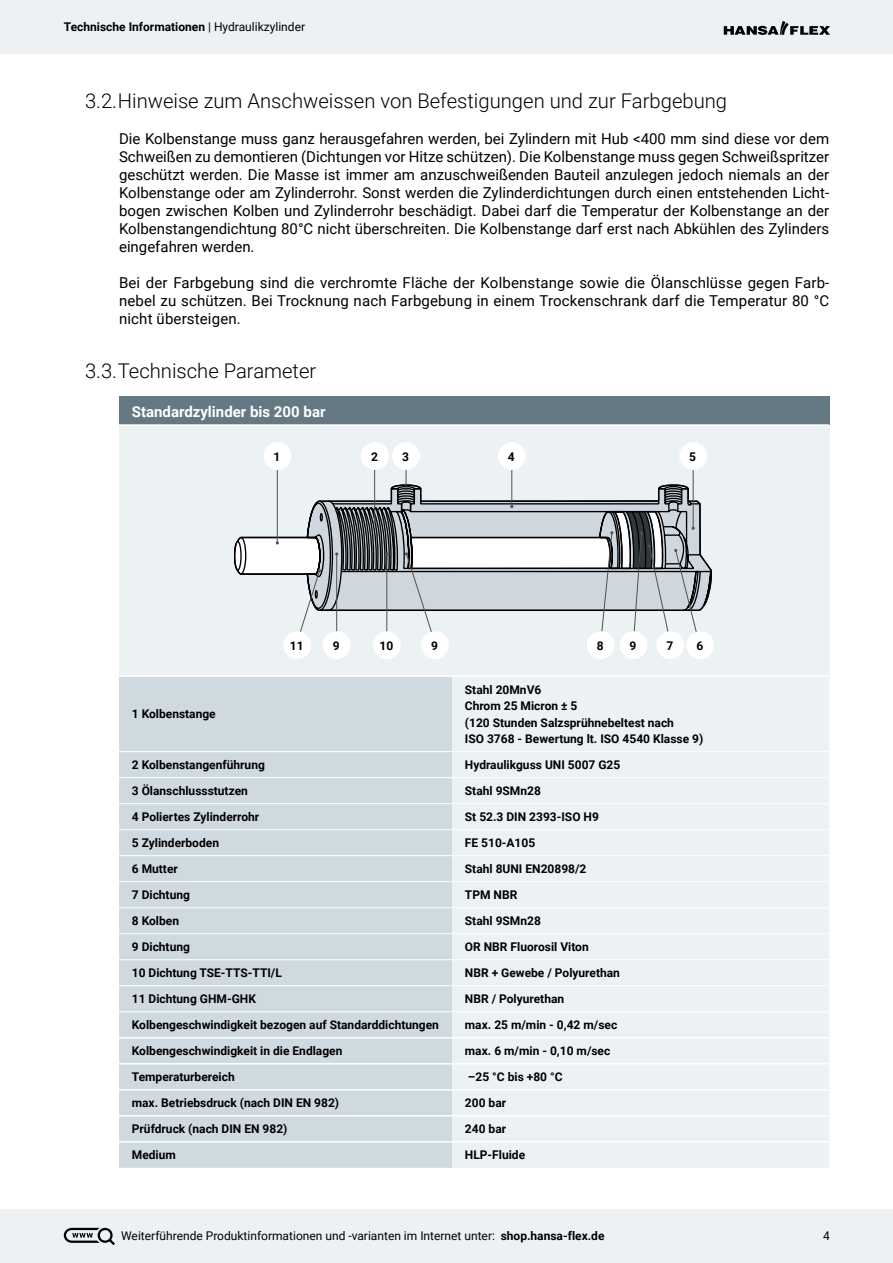
<style>
.page{position:relative;width:893px;height:1263px;background:#fff}
.page>*{position:absolute;margin:0;border:0;box-sizing:border-box;transform-origin:0 0}
.t1{font:300 20.25px "Roboto";color:#000}
.t2{font:15px/18px "Roboto";color:#000;text-align:justify}
.t3{font:700 15px "Roboto";color:#fff}
.t4{font:700 12px/16.5px "Roboto";color:#000}
.t5{font:12px "Roboto";color:#000}
.s1{font-weight:400}
.s2{font-weight:700}
</style>
<div class="page">
<div style="left:0;top:0;width:893px;height:54px;background:#eef1f4"></div>
<div style="left:0;top:1209px;width:893px;height:54px;background:#eef1f4"></div>
<svg style="left:724px;top:21px;width:106px;height:14px"></svg>
<svg style="left:63px;top:1227px;width:52px;height:19px"></svg>
<div style="left:119px;top:397px;width:710px;height:28px;background:#647984"></div>
<div style="left:119px;top:425px;width:710px;height:251px;background:#ecf1f4"></div>
<div style="left:119px;top:677px;width:333px;height:491px;background:#cfdae0"></div>
<div style="left:452px;top:677px;width:377px;height:491px;background:#ecf1f4"></div>
<hr style="left:119px;top:424px;width:333px;height:2px;background:#fff">
<hr style="left:452px;top:424px;width:377px;height:2px;background:#fff">
<hr style="left:119px;top:675px;width:333px;height:2px;background:#fff">
<hr style="left:452px;top:675px;width:377px;height:2px;background:#fff">
<hr style="left:119px;top:751px;width:333px;height:1px;background:#fff">
<hr style="left:452px;top:751px;width:377px;height:1px;background:#fff">
<hr style="left:119px;top:777px;width:333px;height:1px;background:#fff">
<hr style="left:452px;top:777px;width:377px;height:1px;background:#fff">
<hr style="left:119px;top:803px;width:333px;height:1px;background:#fff">
<hr style="left:452px;top:803px;width:377px;height:1px;background:#fff">
<hr style="left:119px;top:829px;width:333px;height:1px;background:#fff">
<hr style="left:452px;top:829px;width:377px;height:1px;background:#fff">
<hr style="left:119px;top:855px;width:333px;height:1px;background:#fff">
<hr style="left:452px;top:855px;width:377px;height:1px;background:#fff">
<hr style="left:119px;top:881px;width:333px;height:1px;background:#fff">
<hr style="left:452px;top:881px;width:377px;height:1px;background:#fff">
<hr style="left:119px;top:907px;width:333px;height:1px;background:#fff">
<hr style="left:452px;top:907px;width:377px;height:1px;background:#fff">
<hr style="left:119px;top:933px;width:333px;height:1px;background:#fff">
<hr style="left:452px;top:933px;width:377px;height:1px;background:#fff">
<hr style="left:119px;top:959px;width:333px;height:1px;background:#fff">
<hr style="left:452px;top:959px;width:377px;height:1px;background:#fff">
<hr style="left:119px;top:985px;width:333px;height:1px;background:#fff">
<hr style="left:452px;top:985px;width:377px;height:1px;background:#fff">
<hr style="left:119px;top:1011px;width:333px;height:1px;background:#fff">
<hr style="left:452px;top:1011px;width:377px;height:1px;background:#fff">
<hr style="left:119px;top:1037px;width:333px;height:1px;background:#fff">
<hr style="left:452px;top:1037px;width:377px;height:1px;background:#fff">
<hr style="left:119px;top:1063px;width:333px;height:1px;background:#fff">
<hr style="left:452px;top:1063px;width:377px;height:1px;background:#fff">
<hr style="left:119px;top:1089px;width:333px;height:1px;background:#fff">
<hr style="left:452px;top:1089px;width:377px;height:1px;background:#fff">
<hr style="left:119px;top:1115px;width:333px;height:1px;background:#fff">
<hr style="left:452px;top:1115px;width:377px;height:1px;background:#fff">
<hr style="left:119px;top:1141px;width:333px;height:1px;background:#fff">
<hr style="left:452px;top:1141px;width:377px;height:1px;background:#fff">
<svg style="left:276px;top:484px;width:436px;height:130px"></svg>
<hr style="left:277px;top:455px;width:1px;height:88px;background:#515150">
<svg style="left:234px;top:536px;width:87px;height:95px"></svg>
<hr style="left:336px;top:554px;width:1px;height:88px;background:#515150">
<hr style="left:386px;top:554px;width:1px;height:88px;background:#515150">
<hr style="left:374px;top:455px;width:1px;height:67px;background:#515150">
<hr style="left:406px;top:455px;width:1px;height:36px;background:#515150">
<hr style="left:511px;top:455px;width:1px;height:51px;background:#515150">
<hr style="left:693px;top:455px;width:1px;height:73px;background:#515150">
<svg style="left:405px;top:505px;width:295px;height:136px"></svg>
<div style="left:361px;top:442px;width:28px;height:28px;background:#fff;border-radius:50%"></div>
<div style="left:392px;top:442px;width:28px;height:28px;background:#fff;border-radius:50%"></div>
<div style="left:498px;top:442px;width:28px;height:28px;background:#fff;border-radius:50%"></div>
<div style="left:679px;top:442px;width:28px;height:28px;background:#fff;border-radius:50%"></div>
<div style="left:263px;top:442px;width:28px;height:28px;background:#fff;border-radius:50%"></div>
<div style="left:686px;top:631px;width:28px;height:28px;background:#fff;border-radius:50%"></div>
<div style="left:656px;top:631px;width:28px;height:28px;background:#fff;border-radius:50%"></div>
<div style="left:587px;top:631px;width:28px;height:28px;background:#fff;border-radius:50%"></div>
<div style="left:619px;top:631px;width:28px;height:28px;background:#fff;border-radius:50%"></div>
<div style="left:421px;top:631px;width:28px;height:28px;background:#fff;border-radius:50%"></div>
<div style="left:323px;top:631px;width:28px;height:28px;background:#fff;border-radius:50%"></div>
<div style="left:373px;top:631px;width:28px;height:28px;background:#fff;border-radius:50%"></div>
<div style="left:283px;top:631px;width:28px;height:28px;background:#fff;border-radius:50%"></div>
<p class="t4" style="left:64px;top:18px;width:243px">Technische Informationen <span class="s1">| Hydraulikzylinder</span></p>
<h1 class="t1" style="left:85px;top:87px;width:644px">3.2.Hinweise zum Anschweissen von Befestigungen und zur Farbgebung</h1>
<p class="t2" style="left:119px;top:129px;width:712px">Die Kolbenstange muss ganz herausgefahren werden, bei Zylindern mit Hub &lt;400 mm sind diese vor dem Schweißen zu demontieren (Dichtungen vor Hitze schützen). Die Kolbenstange muss gegen Schweißspritzer geschützt werden. Die Masse ist immer am anzuschweißenden Bauteil anzulegen jedoch niemals an der Kolbenstange oder am Zylinderrohr. Sonst werden die Zylinderdichtungen durch einen entstehenden Licht&shy;bogen zwischen Kolben und Zylinderrohr beschädigt. Dabei darf die Temperatur der Kolbenstange an der Kolbenstangendichtung 80°C nicht überschreiten. Die Kolbenstange darf erst nach Abkühlen des Zylinders eingefahren werden.</p>
<p class="t2" style="left:119px;top:273px;width:712px">Bei der Farbgebung sind die verchromte Fläche der Kolbenstange sowie die Ölanschlüsse gegen Farb&shy;nebel zu schützen. Bei Trocknung nach Farbgebung in einem Trockenschrank darf die Temperatur 80 °C nicht übersteigen.</p>
<h1 class="t1" style="left:85px;top:357px;width:233px">3.3.Technische Parameter</h1>
<p class="t3" style="left:132px;top:401px;width:195px">Standardzylinder bis 200 bar</p>
<p class="t4" style="left:273px;top:447px;width:8px">1</p>
<p class="t4" style="left:371px;top:447px;width:8px">2</p>
<p class="t4" style="left:402px;top:447px;width:8px">3</p>
<p class="t4" style="left:508px;top:447px;width:8px">4</p>
<p class="t4" style="left:689px;top:447px;width:8px">5</p>
<p class="t4" style="left:132px;top:705px;width:85px">1 Kolbenstange</p>
<p class="t4" style="left:290px;top:637px;width:15px">11</p>
<p class="t4" style="left:333px;top:637px;width:8px">9</p>
<p class="t4" style="left:379px;top:637px;width:15px">10</p>
<p class="t4" style="left:431px;top:637px;width:8px">9</p>
<p class="t4" style="left:597px;top:637px;width:8px">8</p>
<p class="t4" style="left:630px;top:637px;width:8px">9</p>
<p class="t4" style="left:666px;top:637px;width:8px">7</p>
<p class="t4" style="left:696px;top:637px;width:8px">6</p>
<p class="t4" style="left:465px;top:681px;width:240px">Stahl 20MnV6<br>Chrom 25 Micron ± 5<br>(120 Stunden Salzsprühnebeltest nach<br>ISO 3768 - Bewertung lt. ISO 4540 Klasse 9)</p>
<p class="t4" style="left:132px;top:756px;width:135px">2 Kolbenstangenführung</p>
<p class="t4" style="left:465px;top:756px;width:157px">Hydraulikguss UNI 5007 G25</p>
<p class="t4" style="left:132px;top:782px;width:118px">3 Ölanschlussstutzen</p>
<p class="t4" style="left:465px;top:782px;width:78px">Stahl 9SMn28</p>
<p class="t4" style="left:132px;top:808px;width:129px">4 Poliertes Zylinderrohr</p>
<p class="t4" style="left:465px;top:808px;width:136px">St 52.3 DIN 2393-ISO H9</p>
<p class="t4" style="left:132px;top:834px;width:89px">5 Zylinderboden</p>
<p class="t4" style="left:465px;top:834px;width:72px">FE 510-A105</p>
<p class="t4" style="left:132px;top:860px;width:48px">6 Mutter</p>
<p class="t4" style="left:465px;top:860px;width:123px">Stahl 8UNI EN20898/2</p>
<p class="t4" style="left:132px;top:886px;width:60px">7 Dichtung</p>
<p class="t4" style="left:465px;top:886px;width:54px">TPM NBR</p>
<p class="t4" style="left:132px;top:912px;width:49px">8 Kolben</p>
<p class="t4" style="left:465px;top:912px;width:78px">Stahl 9SMn28</p>
<p class="t4" style="left:132px;top:938px;width:60px">9 Dichtung</p>
<p class="t4" style="left:465px;top:938px;width:125px">OR NBR Fluorosil Viton</p>
<p class="t4" style="left:132px;top:964px;width:152px">10 Dichtung TSE-TTS-TTI/L</p>
<p class="t4" style="left:465px;top:964px;width:157px">NBR + Gewebe / Polyurethan</p>
<p class="t4" style="left:132px;top:990px;width:126px">11 Dichtung GHM-GHK</p>
<p class="t4" style="left:465px;top:990px;width:101px">NBR / Polyurethan</p>
<p class="t4" style="left:132px;top:1016px;width:309px">Kolbengeschwindigkeit bezogen auf Standarddichtungen</p>
<p class="t4" style="left:465px;top:1016px;width:154px">max. 25 m/min - 0,42 m/sec</p>
<p class="t4" style="left:132px;top:1042px;width:212px">Kolbengeschwindigkeit in die Endlagen</p>
<p class="t4" style="left:465px;top:1042px;width:147px">max. 6 m/min - 0,10 m/sec</p>
<p class="t4" style="left:132px;top:1068px;width:104px">Temperaturbereich</p>
<p class="t4" style="left:468px;top:1068px;width:96px">–25 °C bis +80 °C</p>
<p class="t4" style="left:132px;top:1094px;width:209px">max. Betriebsdruck (nach DIN EN 982)</p>
<p class="t4" style="left:465px;top:1094px;width:43px">200 bar</p>
<p class="t4" style="left:132px;top:1120px;width:157px">Prüfdruck (nach DIN EN 982)</p>
<p class="t4" style="left:465px;top:1120px;width:43px">240 bar</p>
<p class="t4" style="left:132px;top:1146px;width:46px">Medium</p>
<p class="t4" style="left:465px;top:1146px;width:62px">HLP-Fluide</p>
<p class="t5" style="left:121px;top:1227px;width:485px">Weiterführende Produktinformationen und -varianten im Internet unter: <span class="s2">shop.hansa-flex.de</span></p>
<p class="t5" style="left:823px;top:1227px;width:8px">4</p>
</div>
